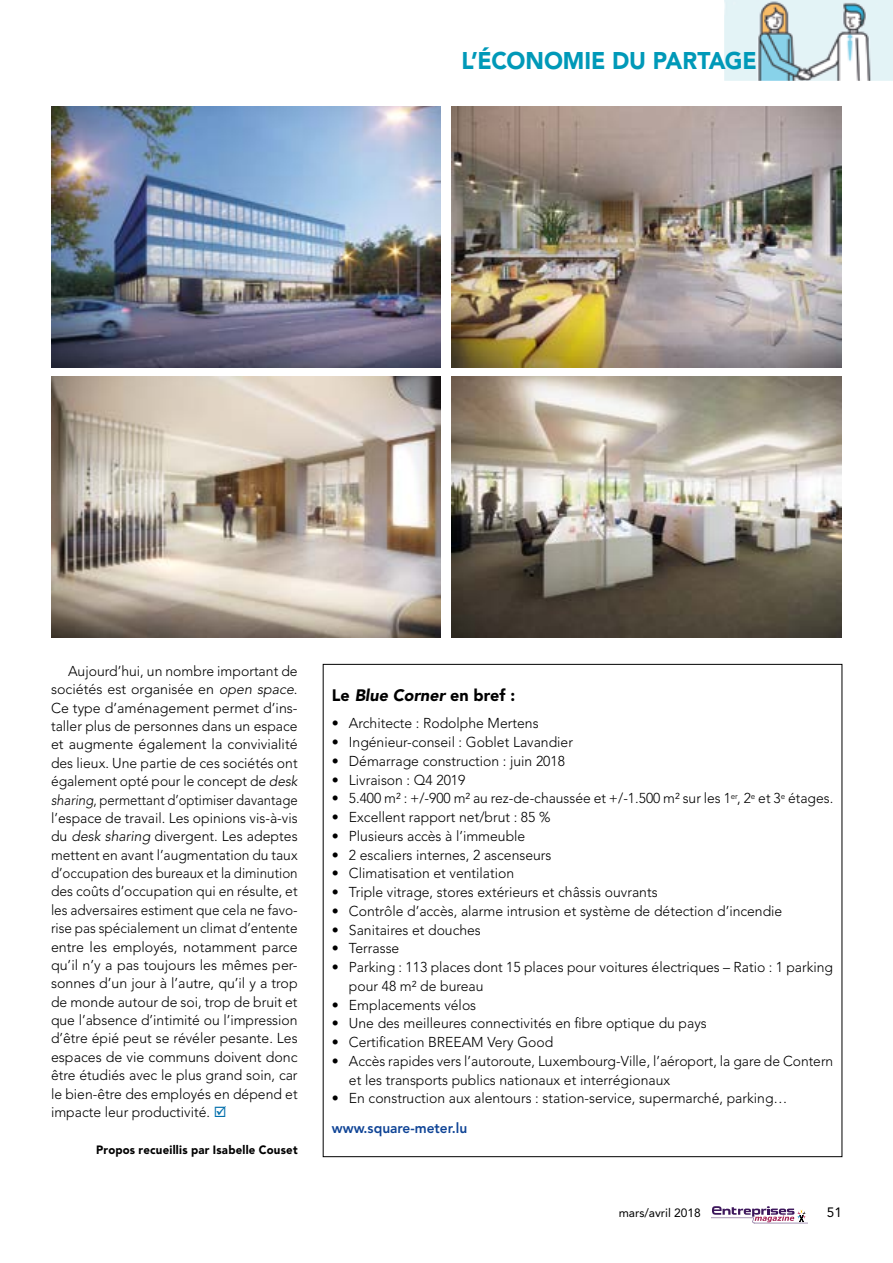
<style>
.page{position:relative;width:893px;height:1263px;background:#fff}
.page>*{position:absolute;margin:0;border:0;box-sizing:border-box;transform-origin:0 0}
.t1{font:900 24px "Avenir";letter-spacing:-.005em;color:#0099b8;scale:.95 1}
.t2{font:italic 900 16.5px "Avenir";color:#000}
.t3{font:300 14.25px/18.3px "Avenir";color:#000}
.t4{font:800 14.25px "Avenir";color:#0f4496;scale:.96 1}
.t5{font:13.5px "Avenir";color:#000}
.t6{font:900 12px "Avenir";letter-spacing:.02em;color:#000;scale:.95 1}
.t7{font:12px "Avenir";color:#000}
.s1{font-style:italic}
.s2{font-style:normal}
</style>
<div class="page">
<svg style="left:712px;top:1206px;width:96px;height:17px"></svg>
<img style="left:724px;top:0;width:169px;height:81px">
<img style="left:51px;top:106px;width:390px;height:262px">
<img style="left:452px;top:106px;width:390px;height:262px">
<img style="left:51px;top:376px;width:390px;height:262px">
<img style="left:452px;top:376px;width:390px;height:262px">
<h1 class="t1" style="left:461px;top:46px;width:312px">L’ÉCONOMIE DU PARTAGE</h1>
<p class="t3" style="left:51px;top:662px;width:248px;text-align:justify;text-indent:17px">Aujourd’hui, un nombre important de sociétés est organisée en <span class="s1">open space</span>.<br>Ce type d’aménagement permet d’ins&shy;taller plus de personnes dans un espace et augmente également la convivialité des lieux. Une partie de ces sociétés ont également opté pour le concept de <span class="s1">desk sharing</span>, permettant d’optimiser davantage l’espace de travail. Les opinions vis-à-vis du <span class="s1">desk sharing</span> divergent. Les adeptes mettent en avant l’augmentation du taux d’occupation des bureaux et la diminution des coûts d’occupation qui en résulte, et les adversaires estiment que cela ne favo&shy;rise pas spécialement un climat d’entente entre les employés, notamment parce qu’il n’y a pas toujours les mêmes per&shy;sonnes d’un jour à l’autre, qu’il y a trop de monde autour de soi, trop de bruit et que l’absence d’intimité ou l’impression d’être épié peut se révéler pesante. Les espaces de vie communs doivent donc être étudiés avec le plus grand soin, car le bien-être des employés en dépend et impacte leur productivité.</p>
<p class="t6" style="left:96px;top:1142px;width:214px">Propos recueillis par Isabelle Couset</p>
<p class="t2" style="left:332px;top:685px;width:185px"><span class="s2">Le</span> Blue Corner <span class="s2">en bref :</span></p>
<p class="t3" style="left:332px;top:714px;width:208px">• Architecte : Rodolphe Mertens</p>
<p class="t3" style="left:332px;top:733px;width:243px">• Ingénieur-conseil : Goblet Lavandier</p>
<p class="t3" style="left:332px;top:752px;width:235px">• Démarrage construction : juin 2018</p>
<p class="t3" style="left:332px;top:770px;width:135px">• Livraison : Q4 2019</p>
<p class="t3" style="left:332px;top:789px;width:503px">• 5.400 m² : +/-900 m² au rez-de-chaussée et +/-1.500 m² sur les 1<sup>er</sup>, 2<sup>e</sup> et 3<sup>e</sup> étages.</p>
<p class="t3" style="left:332px;top:808px;width:220px">• Excellent rapport net/brut : 85 %</p>
<p class="t3" style="left:332px;top:827px;width:195px">• Plusieurs accès à l’immeuble</p>
<p class="t3" style="left:332px;top:845px;width:221px">• 2 escaliers internes, 2 ascenseurs</p>
<p class="t3" style="left:332px;top:864px;width:184px">• Climatisation et ventilation</p>
<p class="t3" style="left:332px;top:883px;width:327px">• Triple vitrage, stores extérieurs et châssis ouvrants</p>
<p class="t3" style="left:332px;top:902px;width:452px">• Contrôle d’accès, alarme intrusion et système de détection d’incendie</p>
<p class="t3" style="left:332px;top:920px;width:150px">• Sanitaires et douches</p>
<p class="t3" style="left:332px;top:939px;width:69px">• Terrasse</p>
<p class="t3" style="left:349px;top:958px;width:486px;line-height:18.8px;text-indent:-17px">• Parking : 113 places dont 15 places pour voitures électriques – Ratio : 1 parking pour 48 m² de bureau</p>
<p class="t3" style="left:332px;top:995px;width:146px">• Emplacements vélos</p>
<p class="t3" style="left:332px;top:1014px;width:376px">• Une des meilleures connectivités en fibre optique du pays</p>
<p class="t3" style="left:332px;top:1033px;width:223px">• Certification BREEAM Very Good</p>
<p class="t3" style="left:349px;top:1051px;width:486px;line-height:18.8px;text-indent:-17px">• Accès rapides vers l’autoroute, Luxembourg-Ville, l’aéroport, la gare de Contern et les transports publics nationaux et interrégionaux</p>
<p class="t3" style="left:332px;top:1089px;width:457px">• En construction aux alentours : station-service, supermarché, parking…</p>
<p class="t4" style="left:332px;top:1119px;width:142px">www.square-meter.lu</p>
<p class="t7" style="left:619px;top:1206px;width:84px">mars/avril 2018</p>
<p class="t5" style="left:827px;top:1204px;width:17px">51</p>
</div>
